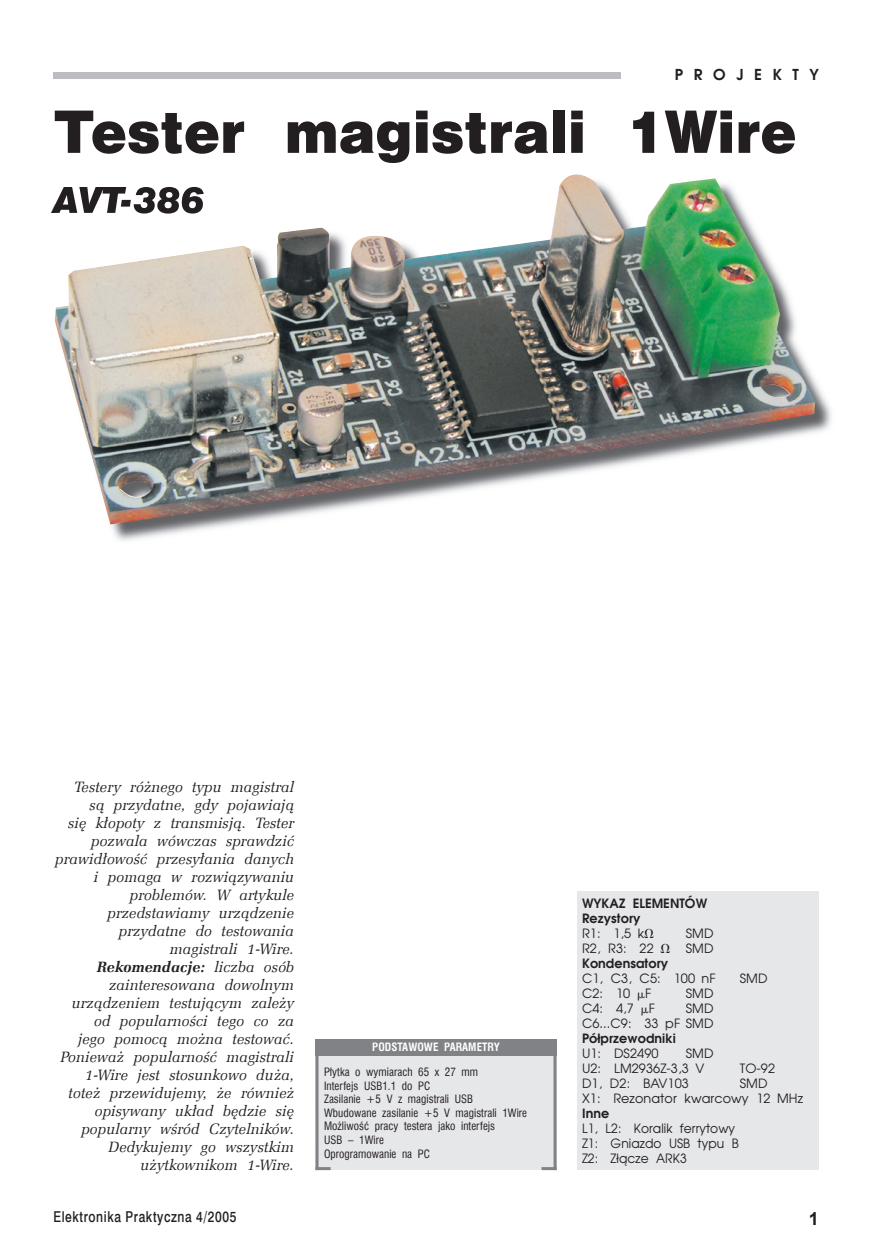
<style>
.page{position:relative;width:872px;height:1255px;background:#fff}
.page>*{position:absolute;margin:0;border:0;box-sizing:border-box;transform-origin:0 0}
.t1{font:54px "Swis 721 Blk 2 EU";letter-spacing:.005em;color:#231f20}
.t2{font:700 18px "Arial";color:#231f20}
.t3{font:italic 15px/18px "Zapf Ellipt EU";letter-spacing:.005em;color:#231f20;text-align:right}
.t4{font:700 15px "Avalon";letter-spacing:.05em;color:#231f20}
.t5{font:15px "Swis 721 Md EU";letter-spacing:.05em;color:#231f20;scale:.8 1}
.t6{font:12.75px/15px "Avalon";letter-spacing:.005em;color:#231f20}
.t7{font:12.75px/15px "Avalon";letter-spacing:.005em;color:#231f20;scale:.96 1}
.t8{font:700 12.75px/15px "Avalon";letter-spacing:.005em;color:#231f20}
.t9{font:11.25px/13.5px "Swis 721 Cn EU";letter-spacing:.005em;color:#231f20}
.t10{font:700 11.25px "Swis 721 Cn EU";letter-spacing:.005em;color:#fff}
.s1{font-weight:700}
.s2{font-weight:400}
.s3{font-family:"Math With Greek";font-weight:400}
.s4{font-family:"Math With Greek"}
</style>
<div class="page">
<div style="left:53px;top:72px;width:568px;height:7px;background:#bcbdc0"></div>
<img style="left:110px;top:380px;width:721px;height:161px">
<img style="left:55px;top:174px;width:760px;height:350px">
<div style="left:315px;top:1055px;width:241px;height:114px;background:#e6e7e9"></div>
<hr style="left:315px;top:1038px;width:3px;height:131px;background:#808285">
<hr style="left:315px;top:1166px;width:16px;height:3px;background:#808285">
<hr style="left:541px;top:1166px;width:15px;height:3px;background:#808285">
<hr style="left:553px;top:1038px;width:3px;height:131px;background:#808285">
<div style="left:315px;top:1038px;width:241px;height:17px;background:#808285"></div>
<div style="left:578px;top:891px;width:240px;height:278px;background:#e6e7e9"></div>
<p class="t4" style="left:675px;top:65px;width:145px">P R O J E K T Y</p>
<h1 class="t1" style="left:53px;top:95px;width:744px">Tester magistrali 1Wire</h1>
<p class="t4" style="left:643px;top:65px;width:177px">Tester magistrali 1Wire</p>
<p class="t3" style="left:55px;top:778px;width:240px">Testery różnego typu magistral<br>są przydatne, gdy pojawiają<br>się kłopoty z transmisją. Tester pozwala wówczas sprawdzić prawidłowość przesyłania danych i pomaga w rozwiązywaniu problemów. W artykule przedstawiamy urządzenie przydatne do testowania magistrali 1-Wire.<br><span class="s1">Rekomendacje:</span> liczba osób zainteresowana dowolnym urządzeniem testującym zależy od popularności tego co za<br>jego pomocą można testować.<br>Ponieważ popularność magistrali<br>1-Wire jest stosunkowo duża, toteż przewidujemy, że również opisywany układ będzie się popularny wśród Czytelników.<br>Dedykujemy go wszystkim użytkownikom 1-Wire.</p>
<p class="t10" style="left:372px;top:1040px;width:129px">PODSTAWOWE PARAMETRY</p>
<p class="t9" style="left:324px;top:1065px;width:204px">Płytka o wymiarach 65 x 27 mm<br>Interfejs USB1.1 do PC<br>Zasilanie +5 V z magistrali USB<br>Wbudowane zasilanie +5 V magistrali 1Wire<br>Możliwość pracy testera jako interfejs<br>USB – 1Wire<br>Oprogramowanie na PC</p>
<p class="t8" style="left:582px;top:895px;width:127px">WYKAZ ELEMENTÓW<br>Rezystory<br><span class="s2">R1: 1,5 k</span><span class="s3">V</span></p>
<p class="t6" style="left:582px;top:925px;width:133px;text-align:justify;text-indent:104px">SMD R2, R3: 22 <span class="s4">V</span> SMD <span class="s1">Kondensatory</span></p>
<p class="t6" style="left:582px;top:970px;width:135px">C1, C3, C5: 100 nF</p>
<p class="t6" style="left:740px;top:970px;width:29px">SMD</p>
<p class="t6" style="left:582px;top:985px;width:71px">C2: 10 <span class="s4">m</span>F</p>
<p class="t6" style="left:686px;top:985px;width:29px">SMD</p>
<p class="t6" style="left:582px;top:1000px;width:74px">C4: 4,7 <span class="s4">m</span>F</p>
<p class="t6" style="left:582px;top:1000px;width:133px;text-align:right">SMD<br>C6...C9: 33 pF SMD</p>
<p class="t8" style="left:582px;top:1030px;width:95px">Półprzewodniki</p>
<p class="t6" style="left:582px;top:1045px;width:78px">U1: DS2490</p>
<p class="t6" style="left:582px;top:1045px;width:133px;text-indent:104px">SMD<br>U2: LM2936Z-3,3 V</p>
<p class="t6" style="left:740px;top:1060px;width:37px">TO-92</p>
<p class="t6" style="left:582px;top:1075px;width:223px;text-indent:158px">SMD<br>X1: Rezonator kwarcowy 12 MHz</p>
<p class="t8" style="left:582px;top:1105px;width:29px">Inne</p>
<p class="t7" style="left:582px;top:1120px;width:165px">L1, L2: Koralik ferrytowy<br>Z1: Gniazdo USB typu B<br>Z2: Złącze ARK3</p>
<p class="t6" style="left:582px;top:1075px;width:108px">D1, D2: BAV103</p>
<p class="t5" style="left:53px;top:1207px;width:230px">Elektronika Praktyczna 4/2005</p>
<p class="t2" style="left:808px;top:1206px;width:12px">1</p>
</div>
